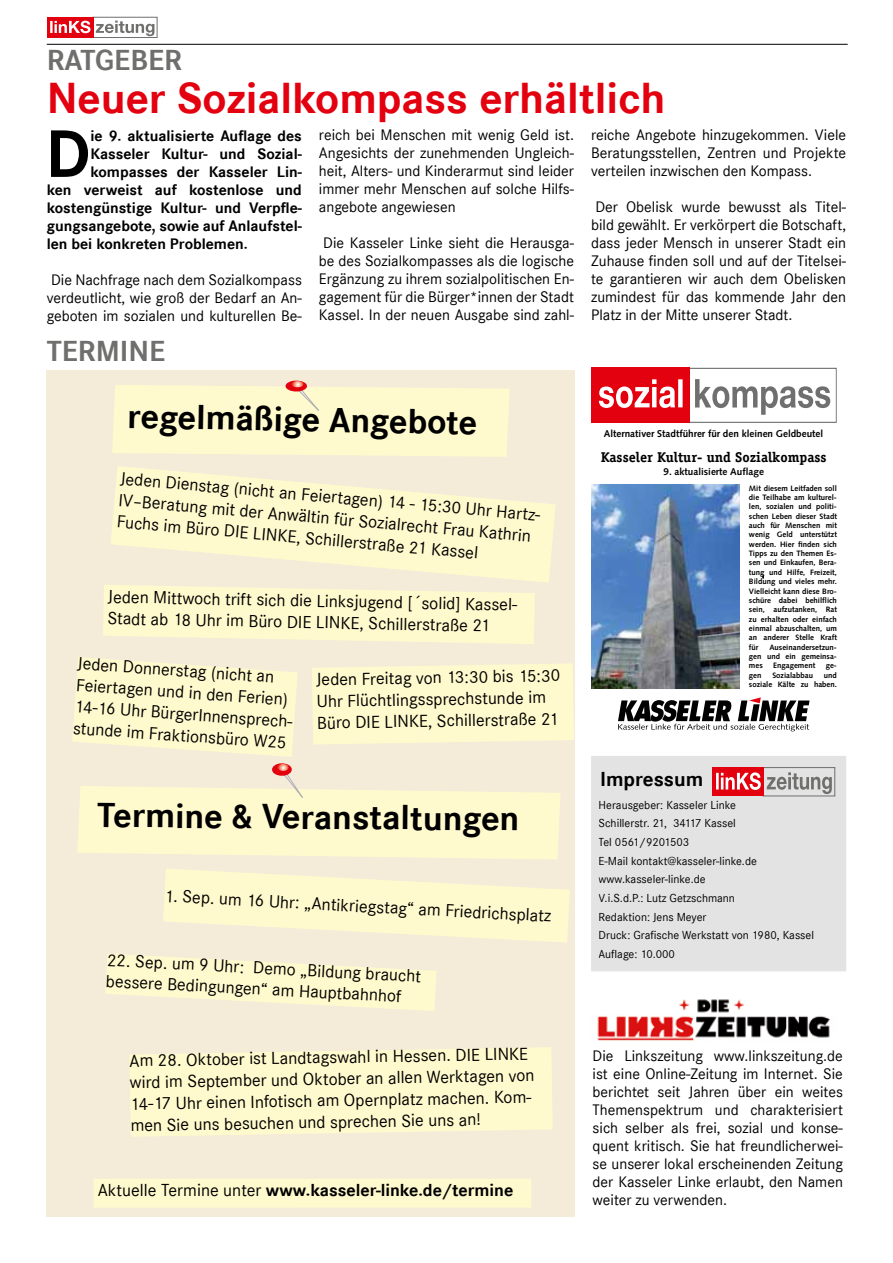
<style>
.page{position:relative;width:893px;height:1263px;background:#fff}
.page>*{position:absolute;margin:0;border:0;box-sizing:border-box;transform-origin:0 0}
.t1{font:700 69.75px "Corporate S";color:#000}
.t2{font:700 45px "Corporate S";color:#e3000f}
.t3{font:700 36px "Corporate S";letter-spacing:-.01em;color:#000}
.t4{font:700 30px "Corporate S";color:#6f6f6e}
.t5{font:700 21px "Corporate S";color:#000}
.t6{font:18px/21.6px "Corporate S";color:#000}
.t7{font:700 18px "Corporate S";color:#000}
.t8{font:15.75px/18px "Corporate S";color:#000;text-align:justify}
.t9{font:700 15.75px "Corporate S";color:#000}
.t10{font:700 14.25px "Officina Serif";color:#000}
.t11{font:12px/18.6px "Corporate S";color:#000}
.t12{font:700 9.9px "Syntax";color:#000}
.t13{font:700 7.8px/9.3px "Syntax";color:#000;text-align:justify}
.s1{font-weight:400}
</style>
<div class="page">
<hr style="left:47px;top:44px;width:801px;height:1px;background:#000">
<img style="left:597px;top:999px;width:233px;height:42px">
<div style="left:92px;top:17px;width:65px;height:21px;border:1px solid #6f6f6e"></div>
<div style="left:47px;top:17px;width:46px;height:21px;background:#e3000f"></div>
<svg style="left:96px;top:21px;width:58px;height:15px"></svg>
<svg style="left:50px;top:21px;width:40px;height:12px"></svg>
<div style="left:595px;top:760px;width:247px;height:208px;background:#e3e3e3"></div>
<div style="left:591px;top:756px;width:255px;height:215px;border:8px solid #e3e3e3"></div>
<div style="left:763px;top:767px;width:72px;height:29px;border:1px solid #6f6f6e"></div>
<div style="left:712px;top:767px;width:52px;height:29px;background:#e3000f"></div>
<svg style="left:767px;top:772px;width:65px;height:22px"></svg>
<svg style="left:716px;top:772px;width:45px;height:18px"></svg>
<div style="left:46px;top:370px;width:528px;height:846px;background:#f5ebd9"></div>
<div style="left:94px;top:1179px;width:437px;height:29px;background:#fffacd"></div>
<svg style="left:111px;top:466px;width:444px;height:116px;fill:#fffacd"></svg>
<svg style="left:112px;top:380px;width:397px;height:77px"></svg>
<svg style="left:103px;top:585px;width:432px;height:59px"></svg>
<svg style="left:130px;top:1047px;width:423px;height:90px"></svg>
<svg style="left:72px;top:657px;width:502px;height:202px"></svg>
<svg style="left:618px;top:697px;width:192px;height:34px"></svg>
<div style="left:688px;top:368px;width:149px;height:55px;border:1px solid #706f6f"></div>
<div style="left:592px;top:368px;width:98px;height:55px;background:#e3000f"></div>
<svg style="left:695px;top:379px;width:135px;height:36px"></svg>
<svg style="left:599px;top:379px;width:84px;height:29px"></svg>
<img style="left:591px;top:484px;width:149px;height:204px">
<svg style="left:106px;top:954px;width:330px;height:57px"></svg>
<svg style="left:163px;top:869px;width:407px;height:73px"></svg>
<h3 class="t4" style="left:47px;top:43px;width:67px">Ratgeber</h3>
<h2 class="t2" style="left:47px;top:72px;width:620px">Neuer Sozialkompass erhältlich</h2>
<h1 class="t1" style="left:45px;top:114px;width:47px">D</h1>
<p class="t9" style="left:90px;top:127px;width:213px">ie 9. aktualisierte Auflage des</p>
<p class="t9" style="left:90px;top:145px;width:213px">Kasseler Kultur- und Sozial-</p>
<p class="t9" style="left:90px;top:163px;width:213px">kompasses der Kasseler Lin-</p>
<p class="t9" style="left:47px;top:181px;width:257px">ken verweist auf kostenlose und</p>
<p class="t9" style="left:47px;top:199px;width:257px">kostengünstige Kultur- und Verpfle-</p>
<p class="t9" style="left:47px;top:217px;width:257px">gungsangebote, sowie auf Anlaufstel-</p>
<p class="t9" style="left:47px;top:235px;width:203px">len bei konkreten Problemen.</p>
<p class="t8" style="left:47px;top:271px;width:257px">Die Nachfrage nach dem Sozialkompass verdeutlicht, wie groß der Bedarf an An&shy;geboten im sozialen und kulturellen Be-</p>
<h3 class="t4" style="left:47px;top:334px;width:18px">Termine</h3>
<p class="t8" style="left:319px;top:126px;width:257px">reich bei Menschen mit wenig Geld ist.<br>Angesichts der zunehmenden Ungleich&shy;heit, Alters- und Kinderarmut sind leider immer mehr Menschen auf solche Hilfs&shy;angebote angewiesen</p>
<p class="t8" style="left:319px;top:234px;width:257px">Die Kasseler Linke sieht die Herausga&shy;be des Sozialkompasses als die logische Ergänzung zu ihrem sozialpolitischen En&shy;gagement für die Bürger*innen der Stadt Kassel. In der neuen Ausgabe sind zahl-</p>
<p class="t8" style="left:591px;top:126px;width:257px">reiche Angebote hinzugekommen. Viele Beratungsstellen, Zentren und Projekte verteilen inzwischen den Kompass.</p>
<p class="t8" style="left:591px;top:198px;width:257px">Der Obelisk wurde bewusst als Titel&shy;bild gewählt. Er verkörpert die Botschaft, dass jeder Mensch in unserer Stadt ein Zuhause finden soll und auf der Titelsei&shy;te garantieren wir auch dem Obelisken zumindest für das kommende Jahr den Platz in der Mitte unserer Stadt.</p>
<h3 class="t3" style="left:128px;top:395px;width:351px;rotate:1deg">regelmäßige Angebote</h3>
<p class="t6" style="left:122px;top:467px;width:427px;rotate:5deg">Jeden Dienstag (nicht an Feiertagen) 14 - 15:30 Uhr Hartz-<br>IV–Beratung mit der Anwältin für Sozialrecht Frau Kathrin<br>Fuchs im Büro DIE LINKE, Schillerstraße 21 Kassel</p>
<p class="t6" style="left:108px;top:586px;width:415px;rotate:1deg">Jeden Mittwoch trift sich die Linksjugend [´solid] Kassel-<br>Stadt ab 18 Uhr im Büro DIE LINKE, Schillerstraße 21</p>
<p class="t6" style="left:78px;top:652px;width:224px;rotate:4deg">Jeden Donnerstag (nicht an<br>Feiertagen und in den Ferien)<br>14-16 Uhr BürgerInnensprech&shy;stunde im Fraktionsbüro W25</p>
<p class="t6" style="left:316px;top:669px;width:245px;rotate:-1deg">Jeden Freitag von 13:30 bis 15:30<br>Uhr Flüchtlingssprechstunde im<br>Büro DIE LINKE, Schillerstraße 21</p>
<h3 class="t3" style="left:97px;top:796px;width:424px">Termine &amp; Veranstaltungen</h3>
<p class="t6" style="left:165px;top:885px;width:389px;rotate:3deg">1. Sep. um 16 Uhr: „Antikriegstag“ am Friedrichsplatz</p>
<p class="t6" style="left:108px;top:949px;width:316px;line-height:21px;rotate:3deg">22. Sep. um 9 Uhr: Demo „Bildung braucht bessere Bedingungen“ am Hauptbahnhof</p>
<p class="t12" style="left:604px;top:428px;width:221px">Alternativer Stadtführer für den kleinen Geldbeutel</p>
<p class="t12" style="left:664px;top:465px;width:102px">9. aktualisierte Auflage</p>
<p class="t13" style="left:749px;top:483px;width:90px">Mit diesem Leitfaden soll die Teilhabe am kulturel&shy;len, sozialen und politi&shy;schen Leben dieser Stadt auch für Menschen mit wenig Geld unterstützt werden. Hier finden sich Tipps zu den Themen Es&shy;sen und Einkaufen, Bera&shy;tung und Hilfe, Freizeit, Bildung und vieles mehr.<br>Vielleicht kann diese Bro&shy;schüre dabei behilflich sein, aufzutanken, Rat zu erhalten oder einfach einmal abzuschalten, um an anderer Stelle Kraft für</p>
<p class="t10" style="left:601px;top:448px;width:227px">Kasseler Kultur- und Sozialkompass</p>
<p class="t13" style="left:749px;top:642px;width:90px;text-indent:20px">Auseinandersetzun&shy;gen und ein gemeinsa&shy;mes</p>
<p class="t13" style="left:773px;top:661px;width:44px">Engagement</p>
<p class="t13" style="left:826px;top:661px;width:13px">ge-</p>
<p class="t13" style="left:749px;top:670px;width:14px">gen</p>
<p class="t13" style="left:772px;top:670px;width:42px">Sozialabbau</p>
<p class="t13" style="left:749px;top:670px;width:90px;text-align:right">und<br>soziale Kälte zu haben.</p>
<h3 class="t5" style="left:600px;top:767px;width:105px">Impressum</h3>
<p class="t11" style="left:599px;top:795px;width:217px">Herausgeber: Kasseler Linke<br>Schillerstr. 21, 34117 Kassel<br>Tel 0561/9201503<br>E-Mail kontakt@kasseler-linke.de www.kasseler-linke.de<br>V.i.S.d.P.: Lutz Getzschmann<br>Redaktion: Jens Meyer<br>Druck: Grafische Werkstatt von 1980, Kassel<br>Auflage: 10.000</p>
<p class="t6" style="left:129px;top:1050px;width:407px;rotate:-1deg">Am 28. Oktober ist Landtagswahl in Hessen. DIE LINKE wird im September und Oktober an allen Werktagen von 14-17 Uhr einen Infotisch am Opernplatz machen. Kom&shy;men Sie uns besuchen und sprechen Sie uns an!</p>
<p class="t7" style="left:98px;top:1180px;width:417px"><span class="s1">Aktuelle Termine unter</span> www.kasseler-linke.de/termine</p>
<p class="t8" style="left:593px;top:1047px;width:252px">Die Linkszeitung www.linkszeitung.de ist eine Online-Zeitung im Internet. Sie berichtet seit Jahren über ein weites Themenspektrum und charakterisiert sich selber als frei, sozial und konse&shy;quent kritisch. Sie hat freundlicherwei&shy;se unserer lokal erscheinenden Zeitung der Kasseler Linke erlaubt, den Namen weiter zu verwenden.</p>
</div>
